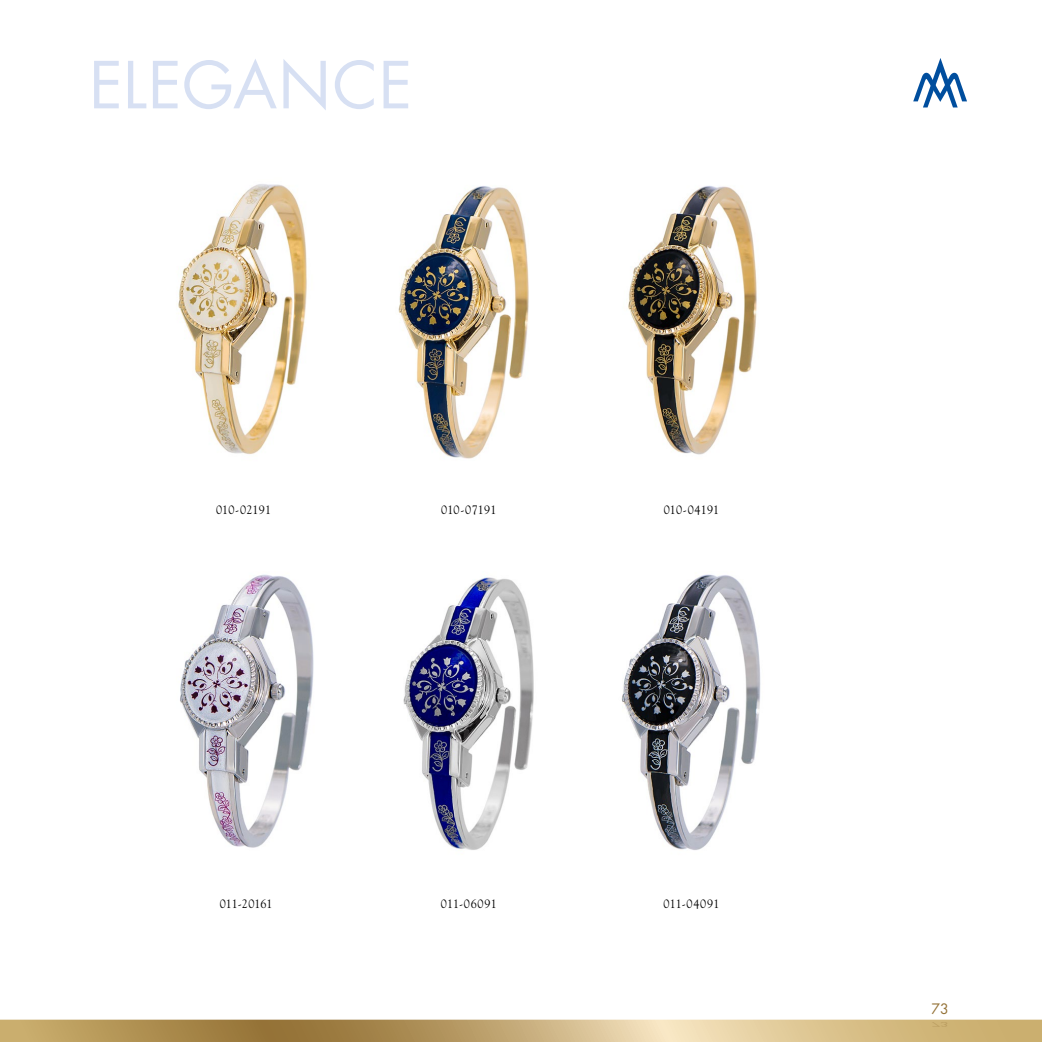
<style>
.page{position:relative;width:1042px;height:1042px;background:#fff}
.page>*{position:absolute;margin:0;border:0;box-sizing:border-box;transform-origin:0 0}
._2Serie-softblau{font:63px "Futura";letter-spacing:.015em;color:#d7e0f3}
.t1{font:14px "Futura";color:#947237}
._0Numeros{font:12.25px "Goudy";letter-spacing:.01em;color:#000}
._0Numeros-2{font:12.25px "Goudy";letter-spacing:.035em;color:#000}
</style>
<div class="page">
<svg style="left:913px;top:58px;width:54px;height:49px"></svg>
<img style="left:403px;top:577px;width:131px;height:273px">
<img style="left:180px;top:574px;width:134px;height:274px">
<img style="left:621px;top:574px;width:140px;height:276px">
<img style="left:178px;top:184px;width:129px;height:270px">
<img style="left:628px;top:186px;width:129px;height:269px">
<img style="left:398px;top:186px;width:131px;height:273px">
<svg style="left:0;top:1019px;width:1042px;height:23px;background:#c6ab76"></svg>
<p class="_2Serie-softblau" style="left:89px;top:45px;width:325px">ELEGANCE</p>
<p class="_0Numeros" style="left:216px;top:502px;width:57px">010-02191</p>
<p class="_0Numeros" style="left:441px;top:502px;width:57px">010-07191</p>
<p class="_0Numeros" style="left:664px;top:502px;width:57px">010-04191</p>
<p class="_0Numeros" style="left:220px;top:896px;width:55px">011-20161</p>
<p class="_0Numeros-2" style="left:441px;top:896px;width:57px">011-06091</p>
<p class="_0Numeros-2" style="left:663px;top:896px;width:57px">011-04091</p>
<p class="t1" style="left:931px;top:1000px;width:19px">73</p>
</div>
